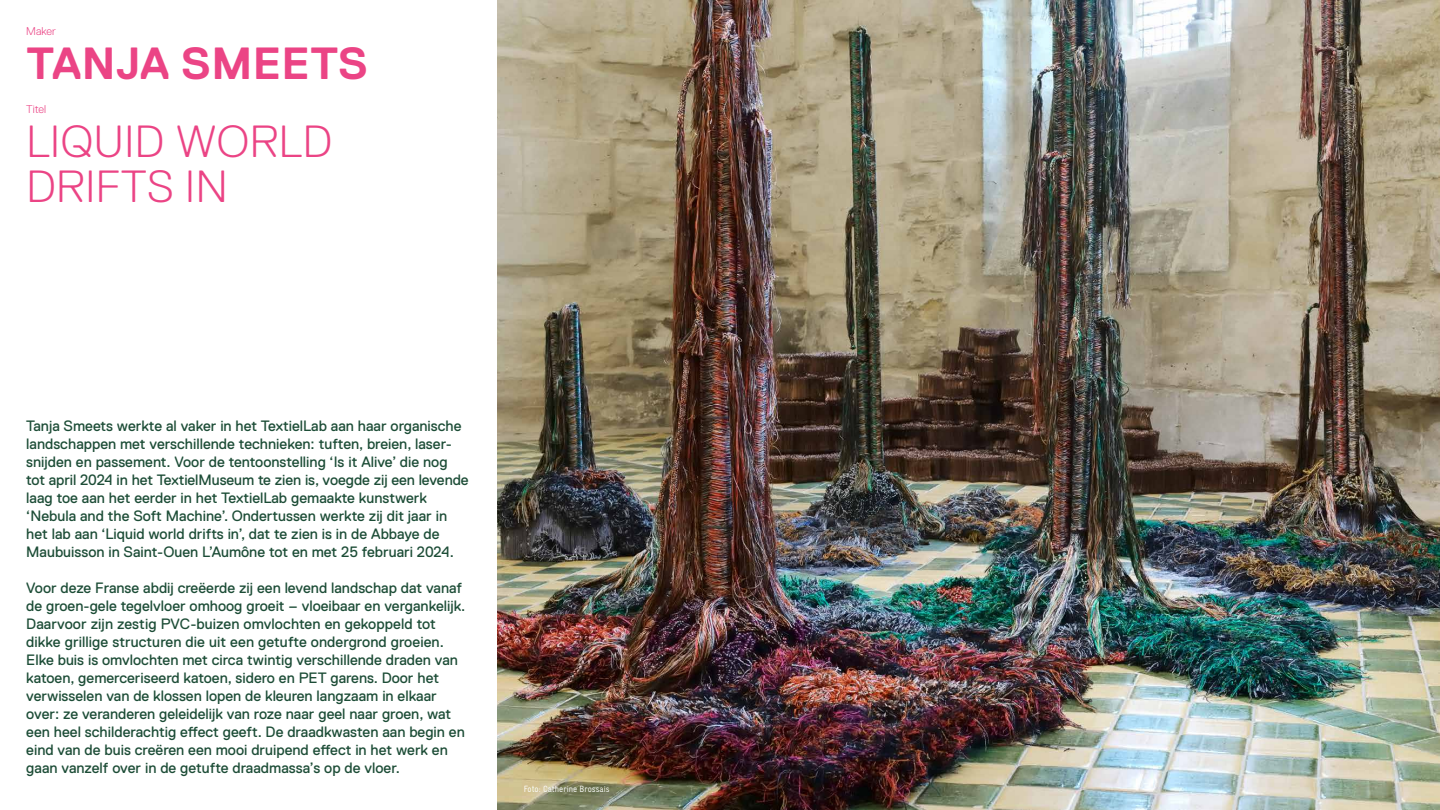
<style>
.page{position:relative;width:1440px;height:810px;background:#fff}
.page>*{position:absolute;margin:0;border:0;box-sizing:border-box;transform-origin:0 0}
.t1{font:300 45px/45px "Replica Std";letter-spacing:.01em;color:#eb4485}
.t2{font:700 45px "Replica Std";letter-spacing:.01em;color:#eb4485}
.t3{font:15px/18px "Replica Std";color:#1d4d37}
.t4{font:300 11.25px "Replica Std";color:#eb4485}
.t5{font:condensed 9px "Gravur LL";color:#fff}
</style>
<div class="page">
<img style="left:497px;top:0;width:943px;height:810px">
<p class="t4" style="left:26px;top:25px;width:31px">Maker</p>
<h1 class="t2" style="left:26px;top:38px;width:343px">TANJA SMEETS</h1>
<p class="t4" style="left:26px;top:103px;width:22px">Titel</p>
<h1 class="t1" style="left:26px;top:119px;width:307px">LIQUID WORLD<br>DRIFTS IN</h1>
<p class="t3" style="left:26px;top:416px;width:444px">Tanja Smeets werkte al vaker in het TextielLab aan haar organische landschappen met verschillende technieken: tuften, breien, laser&shy;snijden en passement. Voor de tentoonstelling ‘Is it Alive’ die nog tot april 2024 in het TextielMuseum te zien is, voegde zij een levende laag toe aan het eerder in het TextielLab gemaakte kunstwerk ‘Nebula and the Soft Machine’. Ondertussen werkte zij dit jaar in het lab aan ‘Liquid world drifts in’, dat te zien is in de Abbaye de Maubuisson in Saint-Ouen L’Aumône tot en met 25 februari 2024.</p>
<p class="t3" style="left:26px;top:578px;width:441px">Voor deze Franse abdij creëerde zij een levend landschap dat vanaf de groen-gele tegelvloer omhoog groeit – vloeibaar en vergankelijk.<br>Daarvoor zijn zestig PVC-buizen omvlochten en gekoppeld tot dikke grillige structuren die uit een getufte ondergrond groeien.<br>Elke buis is omvlochten met circa twintig verschillende draden van katoen, gemerceriseerd katoen, sidero en PET garens. Door het verwisselen van de klossen lopen de kleuren langzaam in elkaar over: ze veranderen geleidelijk van roze naar geel naar groen, wat een heel schilderachtig effect geeft. De draadkwasten aan begin en eind van de buis creëren een mooi druipend effect in het werk en gaan vanzelf over in de getufte draadmassa’s op de vloer.</p>
<p class="t5" style="left:524px;top:783px;width:87px">Foto: Catherine Brossais</p>
</div>
